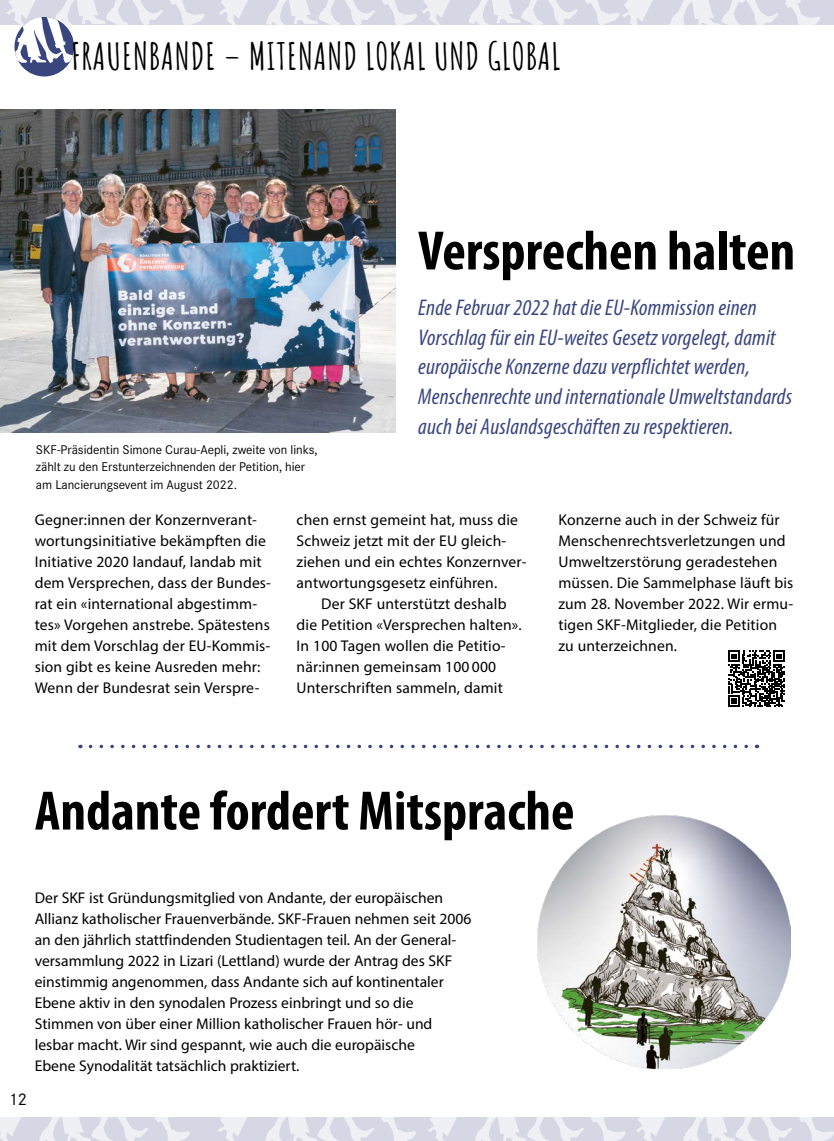
<style>
.page{position:relative;width:834px;height:1141px;background:#fff}
.page>*{position:absolute;margin:0;border:0;box-sizing:border-box;transform-origin:0 0}
.t1{font:700 condensed 56px "Myriad Pro";color:#000}
.t2{font:700 36.75px "Amatic SC";letter-spacing:.02em;color:#000}
.t3{font:italic condensed 22.75px/29.8px "Myriad Pro";letter-spacing:.01em;color:#39457f}
.t4{font:17.5px "Corporate S";color:#000}
.t5{font:15.58px/21px "Myriad Pro";letter-spacing:.01em;color:#000}
.t6{font:13.12px/17.5px "Corporate S";letter-spacing:-.005em;color:#000}
</style>
<div class="page">
<svg style="left:219px;top:0;width:601px;height:25px"></svg>
<svg style="left:218px;top:1117px;width:198px;height:24px"></svg>
<svg style="left:427px;top:1117px;width:198px;height:24px"></svg>
<svg style="left:0;top:1117px;width:190px;height:24px"></svg>
<svg style="left:635px;top:1117px;width:198px;height:24px"></svg>
<div style="left:14px;top:17px;width:60px;height:59px;background:#39457f;border-radius:50%"></div>
<svg style="left:6px;top:0;width:198px;height:63px"></svg>
<svg style="left:90px;top:745px;width:667px;height:3px"></svg>
<svg style="left:728px;top:650px;width:56px;height:57px"></svg>
<img style="left:0;top:110px;width:396px;height:322px">
<img style="left:537px;top:815px;width:253px;height:253px">
<h2 class="t2" style="left:71px;top:28px;width:491px">FRAUENBANDE – MITENAND LOKAL UND GLOBAL</h2>
<p class="t6" style="left:36px;top:440px;width:283px">SKF-Präsidentin Simone Curau-Aepli, zweite von links, zählt zu den Erstunterzeichnenden der Petition, hier am Lancierungsevent im August 2022.</p>
<h1 class="t1" style="left:418px;top:216px;width:378px">Versprechen halten</h1>
<p class="t3" style="left:418px;top:292px;width:375px">Ende Februar 2022 hat die EU-Kommission einen Vorschlag für ein EU-weites Gesetz vorgelegt, damit europäische Konzerne dazu verpflichtet werden, Menschenrechte und internationale Umweltstandards auch bei Auslandsgeschäften zu respektieren.</p>
<p class="t5" style="left:35px;top:509px;width:238px">Gegner:innen der Konzernverant&shy;wortungsinitiative bekämpften die Initiative 2020 landauf, landab mit dem Versprechen, dass der Bundes&shy;rat ein «international abgestimm&shy;tes» Vorgehen anstrebe. Spätestens mit dem Vorschlag der EU-Kommis&shy;sion gibt es keine Ausreden mehr:<br>Wenn der Bundesrat sein Verspre-</p>
<p class="t5" style="left:296px;top:509px;width:231px">chen ernst gemeint hat, muss die<br>Schweiz jetzt mit der EU gleich&shy;ziehen und ein echtes Konzernver&shy;antwortungsgesetz einführen.</p>
<p class="t5" style="left:296px;top:593px;width:227px;text-indent:24px">Der SKF unterstützt deshalb die Petition «Versprechen halten».<br>In 100 Tagen wollen die Petitio&shy;när:innen gemeinsam 100 000<br>Unterschriften sammeln, damit</p>
<p class="t5" style="left:558px;top:509px;width:236px">Konzerne auch in der Schweiz für<br>Menschenrechtsverletzungen und<br>Umweltzerstörung geradestehen müssen. Die Sammelphase läuft bis zum 28. November 2022. Wir ermu&shy;tigen SKF-Mitglieder, die Petition zu unterzeichnen.</p>
<h1 class="t1" style="left:35px;top:776px;width:541px">Andante fordert Mitsprache</h1>
<p class="t4" style="left:9px;top:1086px;width:20px">12</p>
<p class="t5" style="left:35px;top:887px;width:438px">Der SKF ist Gründungsmitglied von Andante, der europäischen Allianz katholischer Frauenverbände. SKF-Frauen nehmen seit 2006 an den jährlich stattfindenden Studientagen teil. An der General&shy;versammlung 2022 in Lizari (Lettland) wurde der Antrag des SKF einstimmig angenommen, dass Andante sich auf kontinentaler Ebene aktiv in den synodalen Prozess einbringt und so die Stimmen von über einer Million katholischer Frauen hör- und lesbar macht. Wir sind gespannt, wie auch die europäische<br>Ebene Synodalität tatsächlich praktiziert.</p>
</div>
